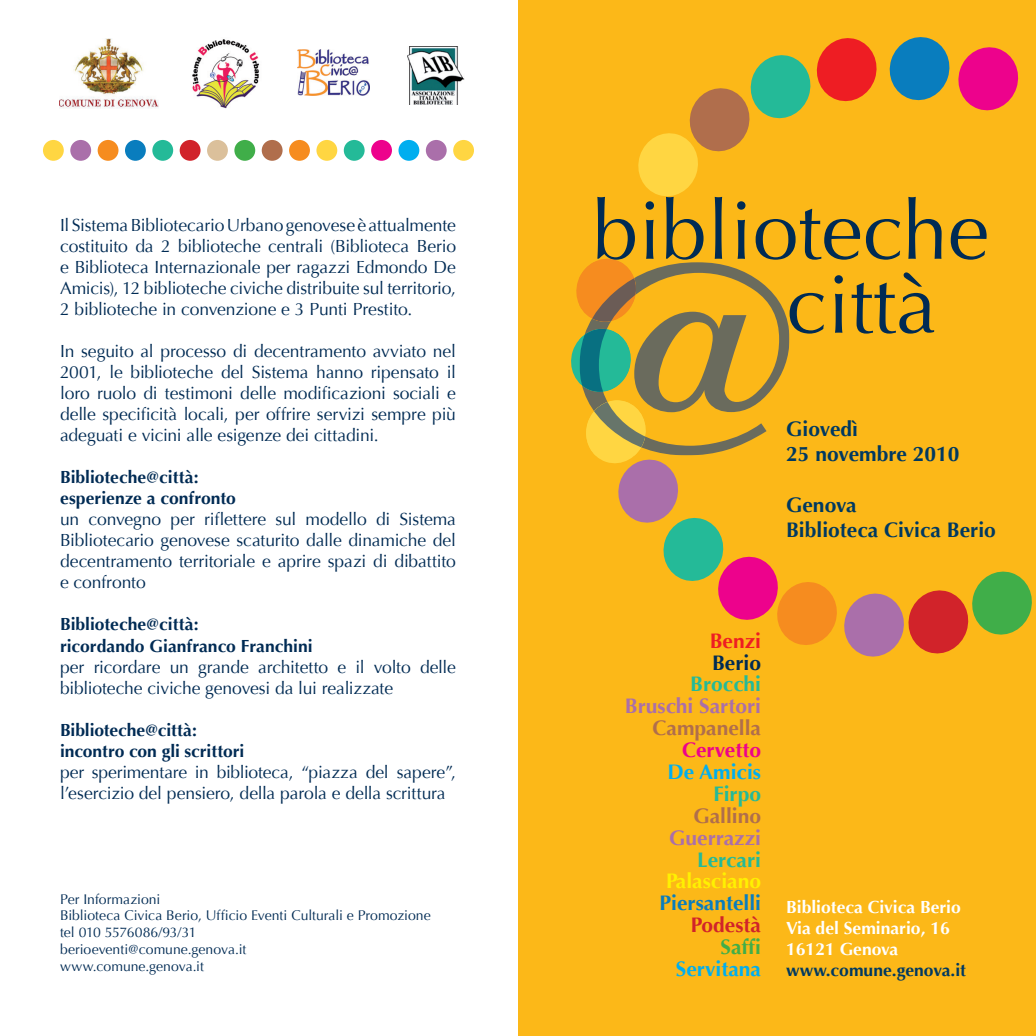
<style>
.page{position:relative;width:1036px;height:1036px;background:#fff}
.page>*{position:absolute;margin:0;border:0;box-sizing:border-box;transform-origin:0 0}
.t1{font:280px "Times";color:#6a6b5d}
.t2{font:82.25px "Optima";color:#002b54}
.t3{font:700 21px/25.2px "Optima";color:#003961}
.t4{font:700 21px "Optima";color:#aa6faa}
.t5{font:700 21px "Optima";color:#24ba98}
.t6{font:700 21px "Optima";color:#b06e4c}
.t7{font:700 21px "Optima";color:#00aeef}
.t8{font:700 21px "Optima";color:#097dbe}
.t9{font:700 21px "Optima";color:#fff101}
.t10{font:700 21px "Optima";color:#ed028c}
.t11{font:700 21px "Optima";color:#d1232a}
.t12{font:700 21px "Optima";color:#ee1d23}
.t13{font:700 21px "Optima";color:#002b54}
.t14{font:700 21px "Optima";color:#40ae49}
.t15{font:17.5px/21px "Optima";letter-spacing:-.01em;color:#002b54;text-align:justify}
.t16{font:700 17.5px/21px "Optima";color:#002b54}
.t17{font:700 17.5px/21px "Optima";color:#fff}
.t18{font:700 17.5px "Optima";color:#003961}
.t19{font:14px/16.8px "Optima";color:#002b54}
</style>
<div class="page">
<div style="left:518px;top:0;width:518px;height:1036px;background:#fcb818"></div>
<svg style="left:638px;top:38px;width:239px;height:158px"></svg>
<svg style="left:889px;top:37px;width:130px;height:74px"></svg>
<svg style="left:571px;top:258px;width:461px;height:399px"></svg>
<img style="left:298px;top:49px;width:72px;height:47px">
<img style="left:192px;top:39px;width:67px;height:70px">
<img style="left:59px;top:39px;width:100px;height:69px">
<div style="left:43px;top:140px;width:21px;height:21px;background:#ffd642;border-radius:50%"></div>
<div style="left:70px;top:140px;width:21px;height:21px;background:#aa6faa;border-radius:50%"></div>
<div style="left:98px;top:140px;width:20px;height:21px;background:#f68c1f;border-radius:50%"></div>
<div style="left:125px;top:140px;width:21px;height:21px;background:#097dbe;border-radius:50%"></div>
<div style="left:152px;top:140px;width:21px;height:21px;background:#24ba98;border-radius:50%"></div>
<div style="left:180px;top:140px;width:21px;height:21px;background:#d1232a;border-radius:50%"></div>
<div style="left:207px;top:140px;width:21px;height:21px;background:#dbc09b;border-radius:50%"></div>
<div style="left:234px;top:140px;width:21px;height:21px;background:#40ae49;border-radius:50%"></div>
<div style="left:262px;top:140px;width:21px;height:21px;background:#b06e4c;border-radius:50%"></div>
<div style="left:289px;top:140px;width:21px;height:21px;background:#f68c1f;border-radius:50%"></div>
<div style="left:316px;top:140px;width:21px;height:21px;background:#ffd642;border-radius:50%"></div>
<div style="left:344px;top:140px;width:21px;height:21px;background:#24ba98;border-radius:50%"></div>
<div style="left:371px;top:140px;width:21px;height:21px;background:#ed028c;border-radius:50%"></div>
<div style="left:398px;top:140px;width:21px;height:21px;background:#00aeef;border-radius:50%"></div>
<div style="left:426px;top:140px;width:21px;height:21px;background:#aa6faa;border-radius:50%"></div>
<div style="left:453px;top:140px;width:21px;height:21px;background:#ffd642;border-radius:50%"></div>
<img style="left:407px;top:47px;width:57px;height:58px">
<p class="t15" style="left:60px;top:215px;width:397px">Il Sistema Bibliotecario Urbano genovese è attualmente costituito da 2 biblioteche centrali (Biblioteca Berio e Biblioteca Internazionale per ragazzi Edmondo De Amicis), 12 biblioteche civiche distribuite sul territorio, 2 biblioteche in convenzione e 3 Punti Prestito.</p>
<p class="t15" style="left:60px;top:341px;width:397px">In seguito al processo di decentramento avviato nel 2001, le biblioteche del Sistema hanno ripensato il loro ruolo di testimoni delle modificazioni sociali e delle specificità locali, per offrire servizi sempre più adeguati e vicini alle esigenze dei cittadini.</p>
<p class="t16" style="left:60px;top:467px;width:177px">Biblioteche@città: esperienze a confronto</p>
<p class="t15" style="left:60px;top:509px;width:397px">un convegno per riflettere sul modello di Sistema Bibliotecario genovese scaturito dalle dinamiche del decentramento territoriale e aprire spazi di dibattito e confronto</p>
<p class="t16" style="left:60px;top:614px;width:254px">Biblioteche@città:<br>ricordando Gianfranco Franchini</p>
<p class="t15" style="left:60px;top:656px;width:397px">per ricordare un grande architetto e il volto delle biblioteche civiche genovesi da lui realizzate</p>
<p class="t16" style="left:60px;top:719px;width:186px">Biblioteche@città: incontro con gli scrittori</p>
<p class="t15" style="left:60px;top:761px;width:397px">per sperimentare in biblioteca, “piazza del sapere”, l’esercizio del pensiero, della parola e della scrittura</p>
<p class="t19" style="left:60px;top:890px;width:372px">Per Informazioni<br>Biblioteca Civica Berio, Ufficio Eventi Culturali e Promozione tel 010 5576086/93/31<br>berioeventi@comune.genova.it<br>www.comune.genova.it</p>
<h2 class="t2" style="left:593px;top:183px;width:398px">biblioteche</h2>
<h1 class="t1" style="left:554px;top:241px;width:265px">@</h1>
<h2 class="t2" style="left:786px;top:257px;width:152px">città</h2>
<p class="t3" style="left:786px;top:417px;width:175px">Giovedì<br>25 novembre 2010</p>
<p class="t3" style="left:786px;top:492px;width:211px">Genova<br>Biblioteca Civica Berio</p>
<p class="t12" style="left:710px;top:628px;width:53px">Benzi</p>
<p class="t13" style="left:712px;top:650px;width:51px">Berio</p>
<p class="t5" style="left:690px;top:672px;width:72px">Brocchi</p>
<p class="t4" style="left:625px;top:694px;width:138px">Bruschi Sartori</p>
<p class="t6" style="left:652px;top:716px;width:110px">Campanella</p>
<p class="t10" style="left:682px;top:738px;width:81px">Cervetto</p>
<p class="t7" style="left:667px;top:760px;width:95px">De Amicis</p>
<p class="t5" style="left:714px;top:781px;width:49px">Firpo</p>
<p class="t6" style="left:693px;top:803px;width:69px">Gallino</p>
<p class="t4" style="left:669px;top:825px;width:93px">Guerrazzi</p>
<p class="t5" style="left:697px;top:847px;width:65px">Lercari</p>
<p class="t9" style="left:666px;top:869px;width:96px">Palasciano</p>
<p class="t8" style="left:659px;top:891px;width:103px">Piersantelli</p>
<p class="t11" style="left:691px;top:913px;width:72px">Podestà</p>
<p class="t14" style="left:721px;top:935px;width:42px">Saffi</p>
<p class="t7" style="left:676px;top:956px;width:87px">Servitana</p>
<p class="t17" style="left:786px;top:897px;width:176px">Biblioteca Civica Berio<br>Via del Seminario, 16<br>16121 Genova</p>
<p class="t18" style="left:786px;top:960px;width:181px">www.comune.genova.it</p>
</div>
